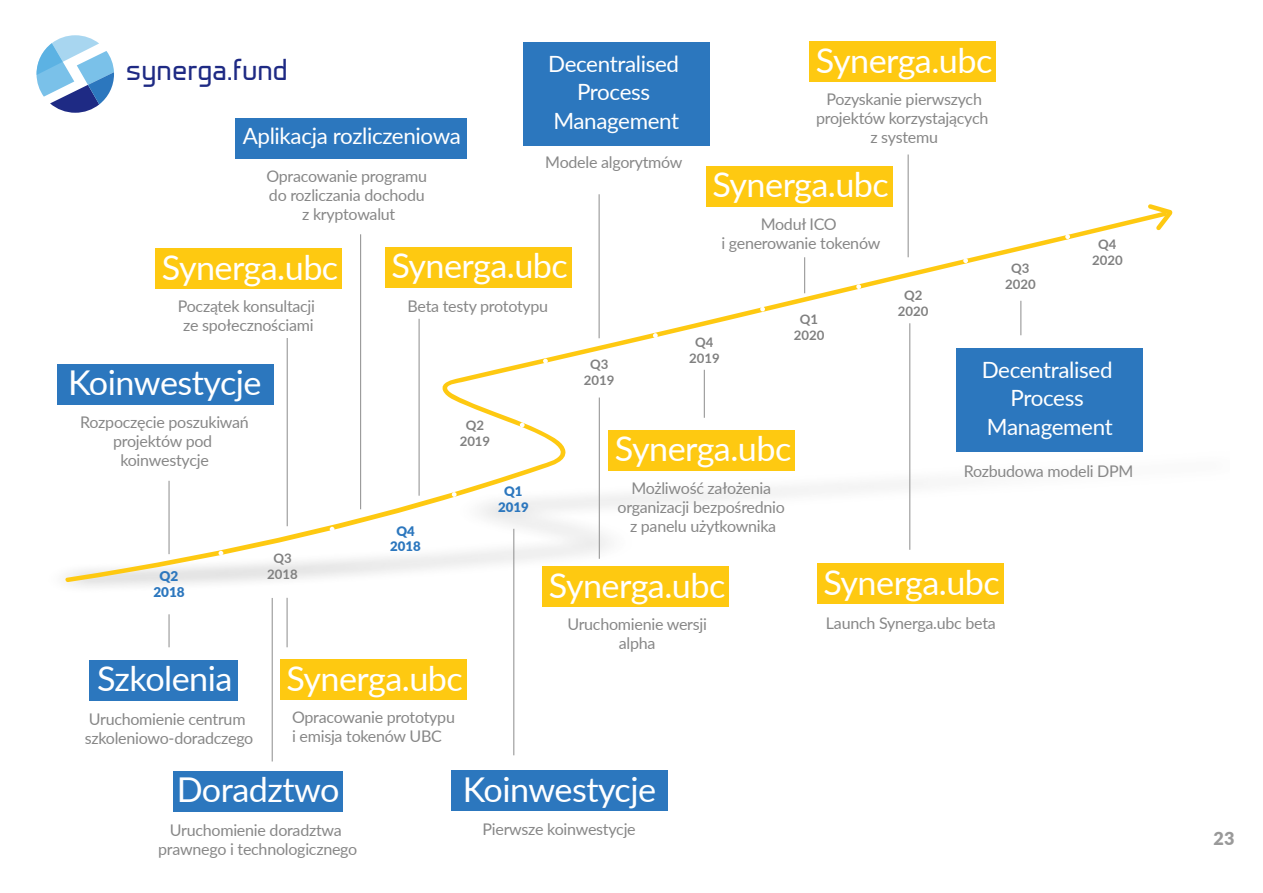
<style>
.page{position:relative;width:1263px;height:893px;background:#fff}
.page>*{position:absolute;margin:0;border:0;box-sizing:border-box;transform-origin:0 0}
.t1{font:34.2px "Lato";letter-spacing:-.015em;color:#fff}
.t2{font:28.2px "Prime";color:#1e2a84}
.t3{font:22.35px/28.5px "Lato";letter-spacing:-.015em;color:#fff;text-align:center}
.t4{font:900 18px "Lato";color:#999}
.t5{font:16.05px/19px "Lato";letter-spacing:-.015em;color:#878787;text-align:center}
.t6{font:900 13.5px/16.2px "Lato";color:#2c77be;text-align:center}
.t7{font:700 13.2px/15.9px "Lato";color:#808080;text-align:center}
.t8{font:900 13.2px/15.9px "Lato";color:#2c77be;text-align:center}
</style>
<div class="page">
<svg style="left:37px;top:35px;width:77px;height:78px"></svg>
<hr style="left:272px;top:598px;width:1px;height:163px;background:#999">
<hr style="left:168px;top:614px;width:2px;height:33px;background:#999">
<svg style="left:64px;top:216px;width:1081px;height:366px"></svg>
<svg style="left:219px;top:551px;width:4px;height:4px"></svg>
<svg style="left:330px;top:527px;width:4px;height:4px"></svg>
<svg style="left:452px;top:492px;width:5px;height:5px"></svg>
<svg style="left:543px;top:359px;width:5px;height:4px"></svg>
<svg style="left:653px;top:333px;width:5px;height:5px"></svg>
<svg style="left:760px;top:307px;width:5px;height:5px"></svg>
<svg style="left:856px;top:284px;width:5px;height:5px"></svg>
<svg style="left:963px;top:258px;width:5px;height:5px"></svg>
<svg style="left:1065px;top:234px;width:5px;height:5px"></svg>
<svg style="left:1074px;top:253px;width:4px;height:5px"></svg>
<svg style="left:520px;top:423px;width:5px;height:4px"></svg>
<svg style="left:1145px;top:204px;width:28px;height:27px"></svg>
<div style="left:57px;top:364px;width:216px;height:40px;background:#2c77be"></div>
<div style="left:451px;top:770px;width:217px;height:41px;background:#2c77be"></div>
<div style="left:155px;top:248px;width:187px;height:41px;background:#fec911"></div>
<div style="left:280px;top:659px;width:187px;height:41px;background:#fec911"></div>
<div style="left:385px;top:247px;width:187px;height:41px;background:#fec911"></div>
<hr style="left:360px;top:234px;width:1px;height:275px;background:#999">
<hr style="left:418px;top:319px;width:2px;height:177px;background:#999">
<hr style="left:286px;top:598px;width:2px;height:49px;background:#999">
<div style="left:236px;top:118px;width:230px;height:41px;background:#2c77be"></div>
<hr style="left:804px;top:257px;width:1px;height:36px;background:#999">
<hr style="left:598px;top:194px;width:2px;height:144px;background:#999">
<div style="left:523px;top:42px;width:186px;height:104px;background:#2c77be"></div>
<div style="left:956px;top:348px;width:187px;height:104px;background:#2c77be"></div>
<div style="left:89px;top:660px;width:149px;height:41px;background:#2c77be"></div>
<div style="left:542px;top:566px;width:187px;height:41px;background:#fec911"></div>
<hr style="left:599px;top:398px;width:1px;height:161px;background:#999">
<hr style="left:513px;top:529px;width:1px;height:226px;background:#999">
<div style="left:608px;top:430px;width:187px;height:41px;background:#fec911"></div>
<hr style="left:704px;top:370px;width:1px;height:48px;background:#999">
<div style="left:706px;top:166px;width:187px;height:41px;background:#fec911"></div>
<hr style="left:907px;top:154px;width:2px;height:103px;background:#999">
<div style="left:809px;top:41px;width:187px;height:41px;background:#fec911"></div>
<div style="left:173px;top:771px;width:169px;height:41px;background:#2c77be"></div>
<div style="left:817px;top:563px;width:187px;height:41px;background:#fec911"></div>
<hr style="left:909px;top:323px;width:1px;height:227px;background:#999">
<hr style="left:1020px;top:301px;width:1px;height:34px;background:#999">
<h2 class="t2" style="left:126px;top:53px;width:163px">synerga.fund</h2>
<h3 class="t3" style="left:243px;top:121px;width:220px">Aplikacja rozliczeniowa</h3>
<h3 class="t3" style="left:548px;top:49px;width:133px">Decentralised<br>Process<br>Management</h3>
<h1 class="t1" style="left:816px;top:36px;width:178px">Synerga.ubc</h1>
<p class="t5" style="left:816px;top:89px;width:174px">Pozyskanie pierwszych projektów korzystających z systemu</p>
<p class="t5" style="left:266px;top:166px;width:162px">Opracowanie programu do rozliczania dochodu z kryptowalut</p>
<p class="t5" style="left:545px;top:152px;width:139px">Modele algorytmów</p>
<h1 class="t1" style="left:162px;top:243px;width:178px">Synerga.ubc</h1>
<h1 class="t1" style="left:391px;top:241px;width:178px">Synerga.ubc</h1>
<h1 class="t1" style="left:712px;top:160px;width:178px">Synerga.ubc</h1>
<p class="t5" style="left:721px;top:214px;width:160px">Moduł ICO<br>i generowanie tokenów</p>
<p class="t5" style="left:178px;top:296px;width:139px">Początek konsultacji ze społecznościami</p>
<h1 class="t1" style="left:68px;top:358px;width:195px">Koinwestycje</h1>
<p class="t5" style="left:80px;top:412px;width:170px">Rozpoczęcie poszukiwań projektów pod koinwestycje</p>
<p class="t5" style="left:408px;top:296px;width:142px">Beta testy prototypu</p>
<p class="t8" style="left:390px;top:522px;width:32px">Q4<br>2018</p>
<p class="t7" style="left:460px;top:417px;width:32px">Q2<br>2019</p>
<p class="t8" style="left:498px;top:483px;width:32px">Q1<br>2019</p>
<p class="t7" style="left:584px;top:356px;width:32px">Q3<br>2019</p>
<p class="t7" style="left:689px;top:334px;width:32px">Q4<br>2019</p>
<p class="t7" style="left:794px;top:310px;width:32px">Q1<br>2020</p>
<h1 class="t1" style="left:615px;top:424px;width:178px">Synerga.ubc</h1>
<p class="t5" style="left:617px;top:478px;width:169px">Możliwość założenia organizacji bezpośrednio z panelu użytkownika</p>
<p class="t7" style="left:898px;top:287px;width:32px">Q2<br>2020</p>
<p class="t7" style="left:1005px;top:260px;width:32px">Q3<br>2020</p>
<p class="t7" style="left:1092px;top:235px;width:32px">Q4<br>2020</p>
<h3 class="t3" style="left:982px;top:355px;width:133px">Decentralised<br>Process<br>Management</h3>
<p class="t5" style="left:964px;top:461px;width:171px">Rozbudowa modeli DPM</p>
<p class="t6" style="left:153px;top:568px;width:33px">Q2<br>2018</p>
<p class="t7" style="left:267px;top:550px;width:32px">Q3<br>2018</p>
<h1 class="t1" style="left:549px;top:561px;width:178px">Synerga.ubc</h1>
<p class="t5" style="left:567px;top:614px;width:141px">Uruchomienie wersji alpha</p>
<h1 class="t1" style="left:97px;top:655px;width:137px">Szkolenia</h1>
<h1 class="t1" style="left:286px;top:654px;width:178px">Synerga.ubc</h1>
<p class="t5" style="left:85px;top:709px;width:170px;text-align:left">Uruchomienie centrum szkoleniowo-doradczego</p>
<p class="t5" style="left:292px;top:707px;width:164px;text-align:left">Opracowanie prototypu i emisja tokenów UBC</p>
<h1 class="t1" style="left:177px;top:765px;width:164px">Doradztwo</h1>
<p class="t5" style="left:158px;top:820px;width:201px">Uruchomienie doradztwa prawnego i technologicznego</p>
<h1 class="t1" style="left:463px;top:765px;width:195px">Koinwestycje</h1>
<p class="t5" style="left:482px;top:819px;width:155px">Pierwsze koinwestycje</p>
<h1 class="t1" style="left:823px;top:558px;width:178px">Synerga.ubc</h1>
<p class="t5" style="left:826px;top:613px;width:171px">Launch Synerga.ubc beta</p>
<p class="t4" style="left:1214px;top:824px;width:22px">23</p>
</div>
